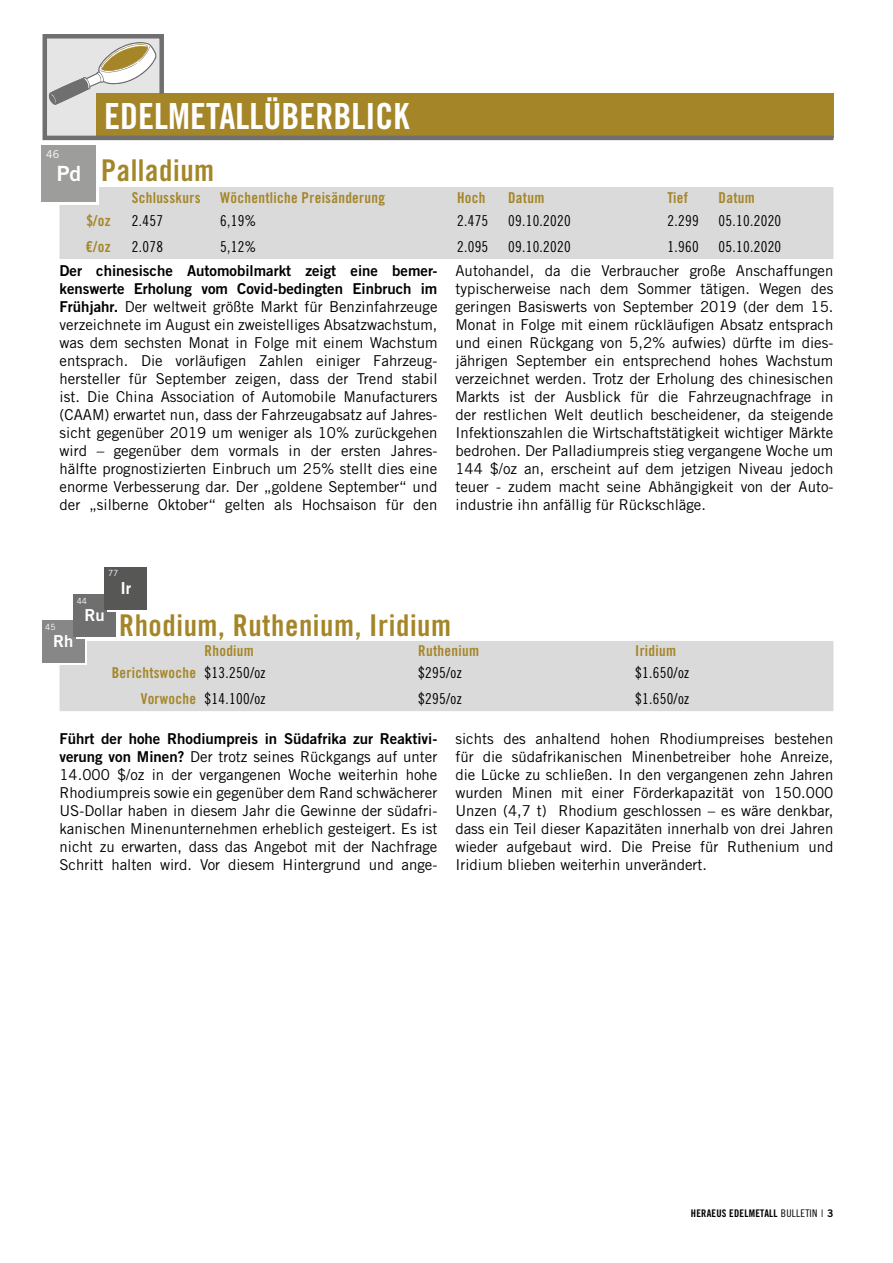
<style>
.page{position:relative;width:893px;height:1263px;background:#fff}
.page>*{position:absolute;margin:0;border:0;box-sizing:border-box;transform-origin:0 0}
.Kapitel_groß{font:36px "Trade Gothic LT Std Bd Cn 20";color:#fff}
.PM{font:30px "Trade Gothic LT Std Bd Cn 20";letter-spacing:.02em;color:#a48629}
.Paragraph_Style_1{font:21px "Trade Gothic LT Std Bd 2";color:#fff}
.Paragraph_Style_1-2{font:16.5px "Trade Gothic LT Std Bd 2";color:#fff}
.Copy{font:15px/18px "Trade Gothic LT Std";color:#000;text-align:justify}
.Paragraph_Style_1-3{font:15px "Trade Gothic LT Std Cn 18";letter-spacing:.02em;color:#000}
.Paragraph_Style_1-4{font:15px "Trade Gothic LT Std Bd Cn 20";letter-spacing:.02em;color:#a48629}
.Paragraph_Style_1-5{font:10.8px "Trade Gothic LT Std";color:#fff}
.t1{font:10.5px "Trade Gothic LT Std Bd Cn 20";letter-spacing:.02em;color:#000}
.Paragraph_Style_1-6{font:8.55px "Trade Gothic LT Std";color:#fff}
.s1{font-family:"Trade Gothic LT Std Bd 2"}
.s2{font-family:"Trade Gothic LT Std Cn 18"}
.s3{font-family:"Trade Gothic LT Std";font-weight:300}
</style>
<div class="page">
<div style="left:60px;top:187px;width:773px;height:72px;background:#dadada"></div>
<div style="left:60px;top:641px;width:773px;height:70px;background:#dadada"></div>
<div style="left:45px;top:148px;width:54px;height:56px;background:linear-gradient(to right,#fff,#fff)"></div>
<div style="left:42px;top:145px;width:54px;height:56px;background:#9d9d9c"></div>
<div style="left:44px;top:622px;width:43px;height:43px;background:linear-gradient(to right,#878787,#878787)"></div>
<div style="left:42px;top:620px;width:42px;height:42px;background:#878787"></div>
<div style="left:76px;top:596px;width:42px;height:43px;background:#fff"></div>
<div style="left:73px;top:594px;width:43px;height:43px;background:#706f6f"></div>
<svg style="left:107px;top:609px;width:40px;height:3px"></svg>
<div style="left:104px;top:567px;width:43px;height:42px;background:#575756"></div>
<svg style="left:42px;top:34px;width:792px;height:107px"></svg>
<p class="Paragraph_Style_1-5" style="left:46px;top:147px;width:15px">46</p>
<p class="Paragraph_Style_1" style="left:57px;top:160px;width:26px">Pd</p>
<p class="Kapitel_groß" style="left:104px;top:94px;width:307px">EDELMETALLÜBERBLICK</p>
<p class="PM" style="left:101px;top:152px;width:115px">Palladium</p>
<p class="Paragraph_Style_1-4" style="left:132px;top:188px;width:70px">Schlusskurs</p>
<p class="Paragraph_Style_1-4" style="left:220px;top:188px;width:166px">Wöchentliche Preisänderung</p>
<p class="Paragraph_Style_1-4" style="left:457px;top:188px;width:30px">Hoch</p>
<p class="Paragraph_Style_1-4" style="left:508px;top:188px;width:38px">Datum</p>
<p class="Paragraph_Style_1-4" style="left:668px;top:188px;width:22px">Tief</p>
<p class="Paragraph_Style_1-4" style="left:719px;top:188px;width:38px">Datum</p>
<p class="Paragraph_Style_1-4" style="left:86px;top:212px;width:26px">$/oz</p>
<p class="Paragraph_Style_1-3" style="left:132px;top:212px;width:33px">2.457</p>
<p class="Paragraph_Style_1-3" style="left:220px;top:212px;width:38px">6,19%</p>
<p class="Paragraph_Style_1-3" style="left:457px;top:212px;width:33px">2.475</p>
<p class="Paragraph_Style_1-3" style="left:508px;top:212px;width:64px">09.10.2020</p>
<p class="Paragraph_Style_1-3" style="left:668px;top:212px;width:33px">2.299</p>
<p class="Paragraph_Style_1-3" style="left:719px;top:212px;width:64px">05.10.2020</p>
<p class="Paragraph_Style_1-4" style="left:85px;top:237px;width:27px">€/oz</p>
<p class="Paragraph_Style_1-3" style="left:132px;top:237px;width:33px">2.078</p>
<p class="Paragraph_Style_1-3" style="left:220px;top:237px;width:38px">5,12%</p>
<p class="Paragraph_Style_1-3" style="left:457px;top:237px;width:33px">2.095</p>
<p class="Paragraph_Style_1-3" style="left:508px;top:237px;width:64px">09.10.2020</p>
<p class="Paragraph_Style_1-3" style="left:668px;top:237px;width:33px">1.960</p>
<p class="Paragraph_Style_1-3" style="left:719px;top:237px;width:64px">05.10.2020</p>
<p class="Copy" style="left:60px;top:261px;width:379px"><span class="s1">Der chinesische Automobilmarkt zeigt eine bemer&shy;kenswerte Erholung vom Covid-bedingten Einbruch im Frühjahr.</span> Der weltweit größte Markt für Benzinfahrzeuge verzeichnete im August ein zweistelliges Absatzwachstum, was dem sechsten Monat in Folge mit einem Wachstum entsprach. Die vorläufigen Zahlen einiger Fahrzeug&shy;hersteller für September zeigen, dass der Trend stabil ist. Die China Association of Automobile Manufacturers (CAAM) erwartet nun, dass der Fahrzeugabsatz auf Jahres&shy;sicht gegenüber 2019 um weniger als 10% zurückgehen wird – gegenüber dem vormals in der ersten Jahres&shy;hälfte prognostizierten Einbruch um 25% stellt dies eine enorme Verbesserung dar. Der „goldene September“ und der „silberne Oktober“ gelten als Hochsaison für den</p>
<p class="Copy" style="left:455px;top:261px;width:379px">Autohandel, da die Verbraucher große Anschaffungen typischerweise nach dem Sommer tätigen. Wegen des geringen Basiswerts von September 2019 (der dem 15.<br>Monat in Folge mit einem rückläufigen Absatz entsprach und einen Rückgang von 5,2% aufwies) dürfte im dies&shy;jährigen September ein entsprechend hohes Wachstum verzeichnet werden. Trotz der Erholung des chinesischen Markts ist der Ausblick für die Fahrzeugnachfrage in der restlichen Welt deutlich bescheidener, da steigende Infektionszahlen die Wirtschaftstätigkeit wichtiger Märkte bedrohen. Der Palladiumpreis stieg vergangene Woche um 144 $/oz an, erscheint auf dem jetzigen Niveau jedoch teuer - zudem macht seine Abhängigkeit von der Auto&shy;industrie ihn anfällig für Rückschläge.</p>
<p class="Paragraph_Style_1-6" style="left:108px;top:568px;width:12px">77</p>
<p class="Paragraph_Style_1-6" style="left:77px;top:595px;width:12px">44</p>
<p class="Paragraph_Style_1-2" style="left:85px;top:605px;width:22px">Ru</p>
<p class="Paragraph_Style_1-6" style="left:45px;top:621px;width:12px">45</p>
<p class="Paragraph_Style_1-2" style="left:53px;top:631px;width:22px">Rh</p>
<p class="Paragraph_Style_1-2" style="left:120px;top:578px;width:13px">Ir</p>
<p class="PM" style="left:119px;top:607px;width:334px">Rhodium, Ruthenium, Iridium</p>
<p class="Paragraph_Style_1-4" style="left:205px;top:641px;width:51px">Rhodium</p>
<p class="Paragraph_Style_1-4" style="left:418px;top:641px;width:62px">Ruthenium</p>
<p class="Paragraph_Style_1-4" style="left:635px;top:641px;width:42px">Iridium</p>
<p class="Paragraph_Style_1-4" style="left:112px;top:664px;width:86px">Berichtswoche</p>
<p class="Paragraph_Style_1-3" style="left:205px;top:664px;width:62px">$13.250/oz</p>
<p class="Paragraph_Style_1-3" style="left:418px;top:664px;width:45px">$295/oz</p>
<p class="Paragraph_Style_1-3" style="left:635px;top:664px;width:56px">$1.650/oz</p>
<p class="Paragraph_Style_1-4" style="left:141px;top:689px;width:57px">Vorwoche</p>
<p class="Paragraph_Style_1-3" style="left:205px;top:689px;width:62px">$14.100/oz</p>
<p class="Paragraph_Style_1-3" style="left:418px;top:689px;width:45px">$295/oz</p>
<p class="Paragraph_Style_1-3" style="left:635px;top:689px;width:56px">$1.650/oz</p>
<p class="Copy" style="left:59px;top:729px;width:379px"><span class="s1">Führt der hohe Rhodiumpreis in Südafrika zur Reaktivi&shy;verung von Minen?</span> Der trotz seines Rückgangs auf unter 14.000 $/oz in der vergangenen Woche weiterhin hohe Rhodiumpreis sowie ein gegenüber dem Rand schwächerer US-Dollar haben in diesem Jahr die Gewinne der südafri&shy;kanischen Minenunternehmen erheblich gesteigert. Es ist nicht zu erwarten, dass das Angebot mit der Nachfrage Schritt halten wird. Vor diesem Hintergrund und ange-</p>
<p class="Copy" style="left:455px;top:729px;width:379px">sichts des anhaltend hohen Rhodiumpreises bestehen für die südafrikanischen Minenbetreiber hohe Anreize, die Lücke zu schließen. In den vergangenen zehn Jahren wurden Minen mit einer Förderkapazität von 150.000<br>Unzen (4,7 t) Rhodium geschlossen – es wäre denkbar, dass ein Teil dieser Kapazitäten innerhalb von drei Jahren wieder aufgebaut wird. Die Preise für Ruthenium und Iridium blieben weiterhin unverändert.</p>
<p class="t1" style="left:691px;top:1207px;width:144px">HERAEUS EDELMETALL <span class="s2">BULLETIN</span> <span class="s3">I</span> <span class="s1">3</span></p>
</div>
